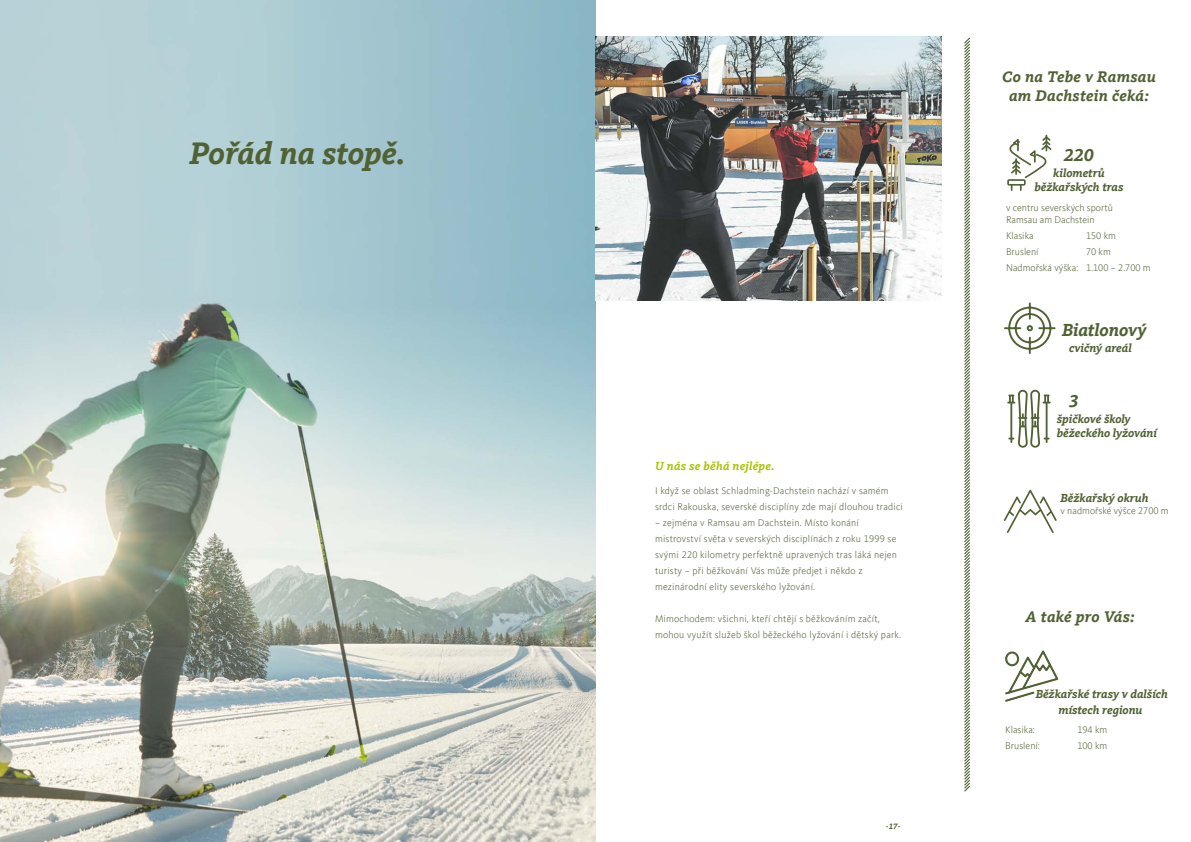
<style>
.page{position:relative;width:1191px;height:842px;background:#fff}
.page>*{position:absolute;margin:0;border:0;box-sizing:border-box;transform-origin:0 0}
.t1{font:italic 700 32px "Kievit Slab Offc Pro";color:#506133}
.t2{font:italic 700 18px "Kievit Slab Offc Pro";color:#506133}
.t3{font:italic 700 18px "Kievit Slab Offc";color:#506133}
.t4{font:italic 700 15.9px/19.1px "Kievit Slab Offc Pro";letter-spacing:.02em;color:#506133;text-align:center}
.t5{font:italic 700 12px/14.4px "Kievit Slab Offc Pro";color:#506133;text-align:center}
.t6{font:italic 700 12px "Kievit Slab Offc Pro";letter-spacing:.02em;color:#aec30b}
.t7{font:300 10px/16px "Kievit Offc Pro";letter-spacing:.02em;color:#506133}
.t8{font:300 10px/12px "Kievit Offc Pro";color:#506133}
.t9{font:italic 700 8px "Kievit Slab Offc Pro";color:#506133}
</style>
<div class="page">
<img style="left:0;top:0;width:595px;height:842px">
<svg style="left:1007px;top:135px;width:44px;height:56px"></svg>
<svg style="left:1005px;top:650px;width:53px;height:52px"></svg>
<svg style="left:1004px;top:302px;width:52px;height:52px"></svg>
<img style="left:595px;top:37px;width:346px;height:263px">
<svg style="left:1007px;top:390px;width:43px;height:58px"></svg>
<svg style="left:1004px;top:490px;width:52px;height:43px"></svg>
<svg style="left:964px;top:37px;width:6px;height:755px;background:#aeb6a1"></svg>
<h1 class="t1" style="left:190px;top:134px;width:217px">Pořád na stopě.</h1>
<p class="t6" style="left:655px;top:459px;width:121px">U nás se běhá nejlépe.</p>
<p class="t7" style="left:655px;top:482px;width:249px">I když se oblast Schladming-Dachstein nachází v samém srdci Rakouska, severské disciplíny zde mají dlouhou tradici</p>
<p class="t7" style="left:655px;top:514px;width:244px">– zejména v Ramsau am Dachstein. Místo konání mistrovství světa v severských disciplínách z roku 1999 se svými 220 kilometry perfektně upravených tras láká nejen turisty – při běžkování Vás může předjet i někdo z mezinárodní elity severského lyžování.</p>
<p class="t7" style="left:655px;top:610px;width:248px">Mimochodem: všichni, kteří chtějí s běžkováním začít, mohou využít služeb škol běžeckého lyžování i dětský park.</p>
<p class="t9" style="left:886px;top:821px;width:16px">-17-</p>
<h3 class="t4" style="left:1002px;top:67px;width:155px">Co na Tebe v Ramsau am Dachstein čeká:</h3>
<h2 class="t2" style="left:1064px;top:144px;width:32px">220</h2>
<p class="t5" style="left:1034px;top:166px;width:90px">kilometrů běžkařských tras</p>
<p class="t8" style="left:1006px;top:202px;width:108px">v centru severských sportů<br>Ramsau am Dachstein</p>
<p class="t8" style="left:1006px;top:230px;width:29px">Klasika</p>
<p class="t7" style="left:1086px;top:228px;width:32px">150 km</p>
<p class="t8" style="left:1006px;top:246px;width:34px">Bruslení</p>
<p class="t8" style="left:1006px;top:244px;width:146px;line-height:16px;text-indent:80px">70 km<br>Nadmořská výška: 1.100 – 2.700 m</p>
<h2 class="t2" style="left:1062px;top:319px;width:86px">Biatlonový</h2>
<p class="t5" style="left:1069px;top:340px;width:64px">cvičný areál</p>
<h2 class="t3" style="left:1068px;top:390px;width:12px">3</h2>
<p class="t5" style="left:1056px;top:412px;width:102px;text-align:left">špičkové školy běžeckého lyžování</p>
<p class="t5" style="left:1060px;top:490px;width:89px">Běžkařský okruh</p>
<p class="t8" style="left:1060px;top:504px;width:110px">v nadmořské výšce 2700 m</p>
<h3 class="t4" style="left:1025px;top:608px;width:111px">A také pro Vás:</h3>
<p class="t5" style="left:1035px;top:686px;width:134px;line-height:16px">Běžkařské trasy v dalších místech regionu</p>
<p class="t8" style="left:1005px;top:724px;width:31px">Klasika:</p>
<p class="t7" style="left:1077px;top:722px;width:32px">194 km</p>
<p class="t8" style="left:1005px;top:740px;width:36px">Bruslení:</p>
<p class="t7" style="left:1077px;top:738px;width:32px">100 km</p>
</div>
